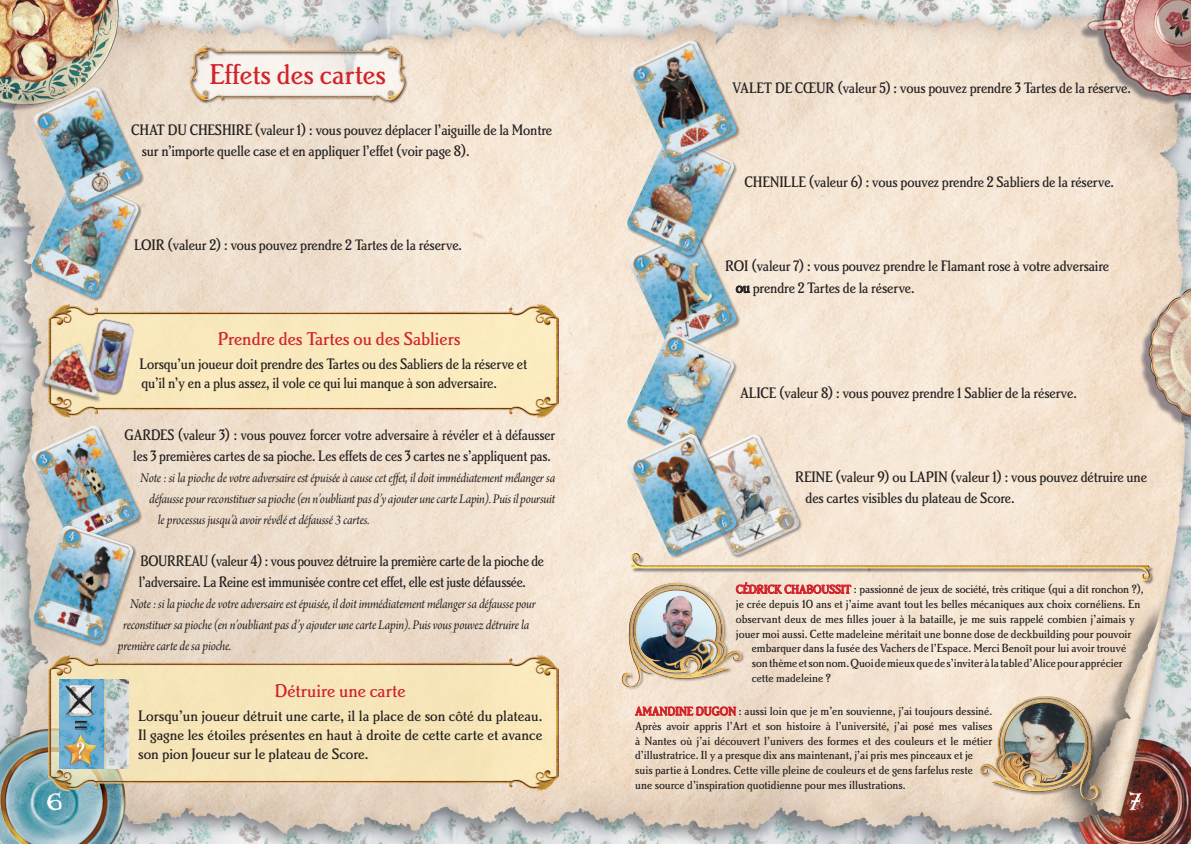
<style>
.page{position:relative;width:1191px;height:844px;background:#fff}
.page>*{position:absolute;margin:0;border:0;box-sizing:border-box;transform-origin:0 0}
.t1{font:29.75px "Brighton Medium Plain";color:#d1232a}
.t2{font:21px "Windlass";color:#fff}
.t3{font:19.25px "Brighton Medium Plain";color:#d1232a}
.t4{font:15.75px/21px "Brighton Medium Plain";letter-spacing:-.01em;color:#231f20;scale:.95 1}
.t5{font:15.75px/21px "Brighton Medium Plain";letter-spacing:-.01em;color:#231f20;text-align:center;scale:.92 1}
.t6{font:15.75px/18.9px "Brighton Medium Plain";letter-spacing:-.01em;color:#231f20;text-align:justify}
.t7{font:14px "Arno Pro Italic Subhead";letter-spacing:-.015em;color:#231f20;scale:.92 1}
.t8{font:12.25px/14.7px "Brighton Medium Plain";color:#231f20}
.s1{color:#d1232a}
</style>
<div class="page">
<img style="left:0;top:0;width:1191px;height:843px">
<div style="left:621px;top:582px;width:123px;height:108px;background:#231f20;opacity:.45"></div>
<img style="left:620px;top:582px;width:121px;height:105px">
<div style="left:979px;top:695px;width:123px;height:108px;background:#231f20;opacity:.45"></div>
<img style="left:979px;top:695px;width:121px;height:105px">
<img style="left:187px;top:45px;width:221px;height:65px">
<img style="left:41px;top:299px;width:527px;height:123px">
<img style="left:41px;top:650px;width:527px;height:145px">
<div style="left:31px;top:425px;width:111px;height:125px;background:#231f20;opacity:.45"></div>
<img style="left:31px;top:425px;width:108px;height:122px">
<div style="left:31px;top:176px;width:111px;height:126px;background:#231f20;opacity:.45"></div>
<img style="left:31px;top:177px;width:108px;height:121px">
<div style="left:33px;top:525px;width:104px;height:122px;background:#231f20;opacity:.45"></div>
<img style="left:34px;top:525px;width:99px;height:119px">
<img style="left:86px;top:318px;width:49px;height:76px">
<img style="left:39px;top:336px;width:83px;height:84px">
<div style="left:33px;top:87px;width:111px;height:125px;background:#231f20;opacity:.45"></div>
<img style="left:33px;top:87px;width:108px;height:122px">
<div style="left:629px;top:229px;width:111px;height:125px;background:#231f20;opacity:.45"></div>
<img style="left:629px;top:259px;width:107px;height:74px">
<img style="left:629px;top:547px;width:522px;height:39px">
<div style="left:866px;top:565px;width:287px;height:19px;background:#231f20;opacity:.55"></div>
<div style="left:627px;top:134px;width:110px;height:125px;background:#231f20;opacity:.45"></div>
<img style="left:626px;top:134px;width:108px;height:122px">
<div style="left:629px;top:40px;width:111px;height:125px;background:#231f20;opacity:.45"></div>
<img style="left:629px;top:40px;width:107px;height:122px">
<div style="left:627px;top:333px;width:110px;height:125px;background:#231f20;opacity:.45"></div>
<img style="left:626px;top:333px;width:108px;height:122px">
<div style="left:692px;top:433px;width:111px;height:126px;background:#231f20;opacity:.45"></div>
<img style="left:740px;top:434px;width:59px;height:121px">
<div style="left:629px;top:433px;width:111px;height:126px;background:#231f20;opacity:.45"></div>
<img style="left:629px;top:434px;width:107px;height:121px">
<img style="left:60px;top:679px;width:68px;height:89px">
<h1 class="t1" style="left:210px;top:56px;width:178px">Effets des cartes</h1>
<p class="t4" style="left:142px;top:119px;width:433px;text-indent:-10px">CHAT DU CHESHIRE (valeur 1) : vous pouvez déplacer l’aiguille de la Montre sur n’importe quelle case et en appliquer l’effet (voir page 8).</p>
<p class="t4" style="left:134px;top:234px;width:347px">LOIR (valeur 2) : vous pouvez prendre 2 Tartes de la réserve.</p>
<h3 class="t3" style="left:218px;top:327px;width:244px">Prendre des Tartes ou des Sabliers</h3>
<p class="t4" style="left:140px;top:354px;width:409px;line-height:18.9px">Lorsqu’un joueur doit prendre des Tartes ou des Sabliers de la réserve et qu’il n’y en a plus assez, il vole ce qui lui manque à son adversaire.</p>
<p class="t5" style="left:125px;top:423px;width:469px">GARDES (valeur 3) : vous pouvez forcer votre adversaire à révéler et à défausser les 3 premières cartes de sa pioche. Les effets de ces 3 cartes ne s’appliquent pas.</p>
<p class="t7" style="left:140px;top:469px;width:452px">Note : si la pioche de votre adversaire est épuisée à cause cet effet, il doit immédiatement mélanger sa</p>
<p class="t7" style="left:149px;top:490px;width:443px">défausse pour reconstituer sa pioche (en n’oubliant pas d’y ajouter une carte Lapin). Puis il poursuit</p>
<p class="t7" style="left:158px;top:511px;width:232px">le processus jusqu’à avoir révélé et défaussé 3 cartes.</p>
<p class="t4" style="left:732px;top:77px;width:421px">VALET DE CŒUR (valeur 5) : vous pouvez prendre 3 Tartes de la réserve.</p>
<p class="t4" style="left:744px;top:171px;width:390px">CHENILLE (valeur 6) : vous pouvez prendre 2 Sabliers de la réserve.</p>
<p class="t4" style="left:736px;top:255px;width:394px;text-indent:-11px">ROI (valeur 7) : vous pouvez prendre le Flamant rose à votre adversaire ou prendre 2 Tartes de la réserve.</p>
<p class="t4" style="left:740px;top:381px;width:356px">ALICE (valeur 8) : vous pouvez prendre 1 Sablier de la réserve.</p>
<p class="t4" style="left:805px;top:465px;width:361px;text-indent:-11px">REINE (valeur 9) ou LAPIN (valeur 1) : vous pouvez détruire une des cartes visibles du plateau de Score.</p>
<p class="t5" style="left:139px;top:549px;width:442px;text-align:left">BOURREAU (valeur 4) : vous pouvez détruire la première carte de la pioche de l’adversaire. La Reine est immunisée contre cet effet, elle est juste défaussée.</p>
<p class="t7" style="left:130px;top:595px;width:442px">Note : si la pioche de votre adversaire est épuisée, il doit immédiatement mélanger sa défausse pour</p>
<p class="t7" style="left:123px;top:616px;width:443px">reconstituer sa pioche (en n’oubliant pas d’y ajouter une carte Lapin). Puis vous pouvez détruire la</p>
<p class="t7" style="left:118px;top:637px;width:125px">première carte de sa pioche.</p>
<p class="t8" style="left:736px;top:581px;width:409px"><span class="s1">CÉDRICK CHABOUSSIT</span> : passionné de jeux de société, très critique (qui a dit ronchon ?), je crée depuis 10 ans et j’aime avant tout les belles mécaniques aux choix cornéliens. En observant deux de mes filles jouer à la bataille, je me suis rappelé combien j’aimais y jouer moi aussi. Cette madeleine méritait une bonne dose de deckbuilding pour pouvoir</p>
<p class="t8" style="left:751px;top:640px;width:376px">embarquer dans la fusée des Vachers de l’Espace. Merci Benoît pour lui avoir trouvé son thème et son nom. Quoi de mieux que de s’inviter à la table d’Alice pour apprécier cette madeleine ?</p>
<p class="t8" style="left:635px;top:703px;width:359px"><span class="s1">AMANDINE DUGON</span> : aussi loin que je m’en souvienne, j’ai toujours dessiné.<br>Après avoir appris l’Art et son histoire à l’université, j’ai posé mes valises à Nantes où j’ai découvert l’univers des formes et des couleurs et le métier d’illustratrice. Il y a presque dix ans maintenant, j’ai pris mes pinceaux et je suis partie à Londres. Cette ville pleine de couleurs et de gens farfelus reste une source d’inspiration quotidienne pour mes illustrations.</p>
<h3 class="t3" style="left:275px;top:679px;width:132px">Détruire une carte</h3>
<p class="t6" style="left:138px;top:706px;width:406px">Lorsqu’un joueur détruit une carte, il la place de son côté du plateau.<br>Il gagne les étoiles présentes en haut à droite de cette carte et avance son pion Joueur sur le plateau de Score.</p>
<h2 class="t2" style="left:47px;top:786px;width:16px">6</h2>
<h2 class="t2" style="left:1128px;top:786px;width:15px">7</h2>
</div>
